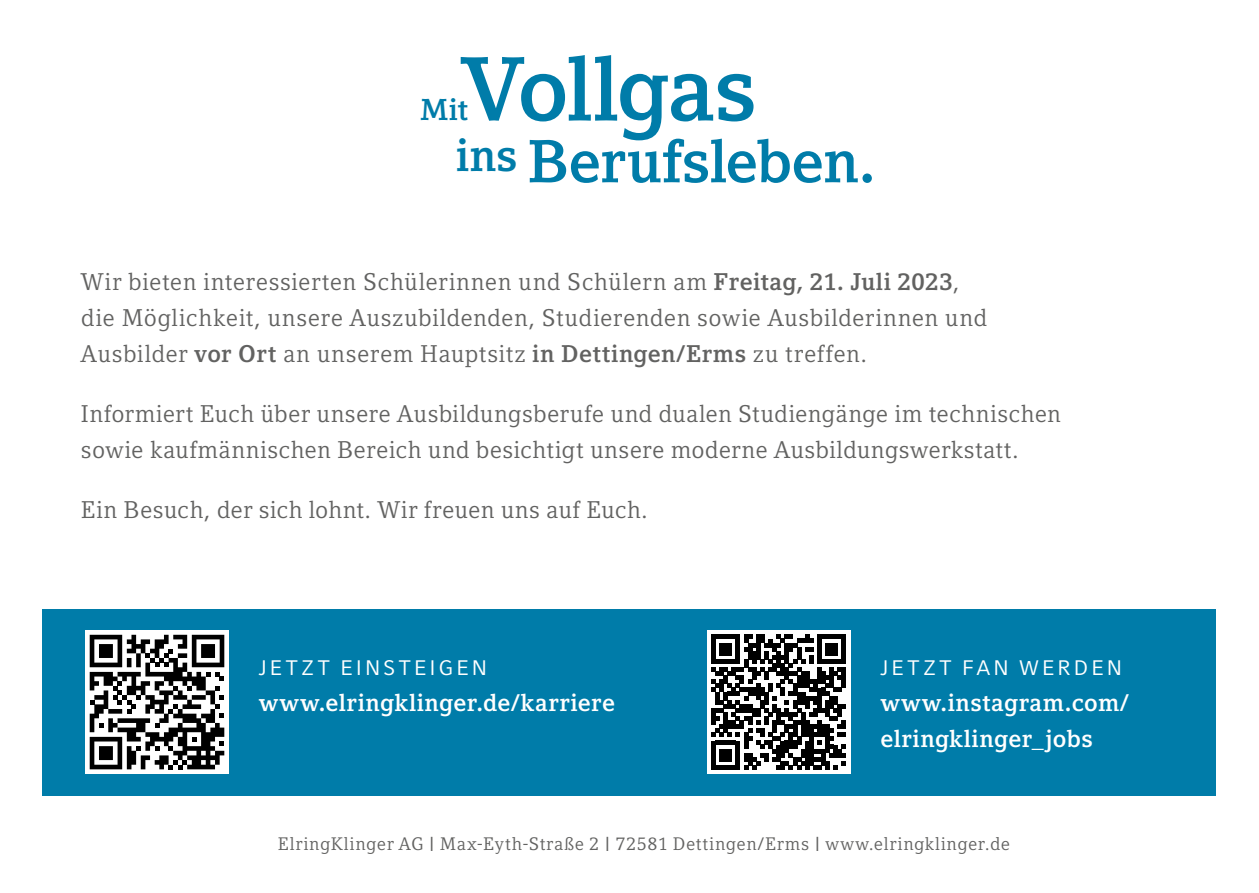
<style>
.page{position:relative;width:1259px;height:893px;background:#fff}
.page>*{position:absolute;margin:0;border:0;box-sizing:border-box;transform-origin:0 0}
.t1{font:700 90px "Compatil Letter LT Pro";letter-spacing:-.025em;color:#007ca9}
.t2{font:700 60px "Compatil Letter LT Pro";letter-spacing:-.015em;color:#007ca9}
.t3{font:700 45px "Compatil Letter LT Pro";color:#007ca9}
.t4{font:700 30px "Compatil Letter LT Pro";color:#007ca9}
.t5{font:24px/36px "Compatil Letter LT Pro";letter-spacing:.015em;color:#626261}
.t6{font:700 24px/36px "Compatil Letter LT Pro";letter-spacing:.02em;color:#fff}
.t7{font:21px "Compatil Fact LT Pro";letter-spacing:.125em;color:#fff}
.t8{font:18px "Compatil Letter LT Pro";letter-spacing:.04em;color:#626261}
.s1{font-weight:700}
</style>
<div class="page">
<div style="left:43px;top:609px;width:1173px;height:186px;background:#007ca9"></div>
<svg style="left:85px;top:630px;width:144px;height:144px;background:#f5f5f5"></svg>
<svg style="left:90px;top:635px;width:134px;height:134px;background:#7b7b7b"></svg>
<div style="left:707px;top:630px;width:143px;height:144px;background:#fff"></div>
<svg style="left:711px;top:635px;width:135px;height:134px"></svg>
<h1 class="t1" style="left:459px;top:36px;width:299px">Vollgas</h1>
<h3 class="t3" style="left:456px;top:129px;width:63px">ins</h3>
<p class="t4" style="left:420px;top:92px;width:50px">Mit</p>
<h2 class="t2" style="left:527px;top:126px;width:350px">Berufsleben.</h2>
<p class="t5" style="left:81px;top:264px;width:907px">Wir bieten interessierten Schülerinnen und Schülern am <span class="s1">Freitag, 21. Juli 2023</span>, die Möglichkeit, unsere Auszubildenden, Studierenden sowie Ausbilderinnen und<br>Ausbilder <span class="s1">vor Ort</span> an unserem Hauptsitz <span class="s1">in Dettingen/Erms</span> zu treffen.</p>
<p class="t5" style="left:81px;top:396px;width:981px">Informiert Euch über unsere Ausbildungsberufe und dualen Studiengänge im technischen sowie kaufmännischen Bereich und besichtigt unsere moderne Ausbildungswerkstatt.</p>
<p class="t5" style="left:81px;top:492px;width:568px">Ein Besuch, der sich lohnt. Wir freuen uns auf Euch.</p>
<p class="t7" style="left:259px;top:655px;width:230px">JETZT EINSTEIGEN</p>
<p class="t6" style="left:259px;top:684px;width:358px">www.elringklinger.de/karriere</p>
<p class="t7" style="left:880px;top:655px;width:243px">JETZT FAN WERDEN</p>
<p class="t6" style="left:880px;top:684px;width:249px">www.instagram.com/ elringklinger_jobs</p>
<p class="t8" style="left:278px;top:834px;width:734px">ElringKlinger AG | Max-Eyth-Straße 2 | 72581 Dettingen/Erms | www.elringklinger.de</p>
</div>
